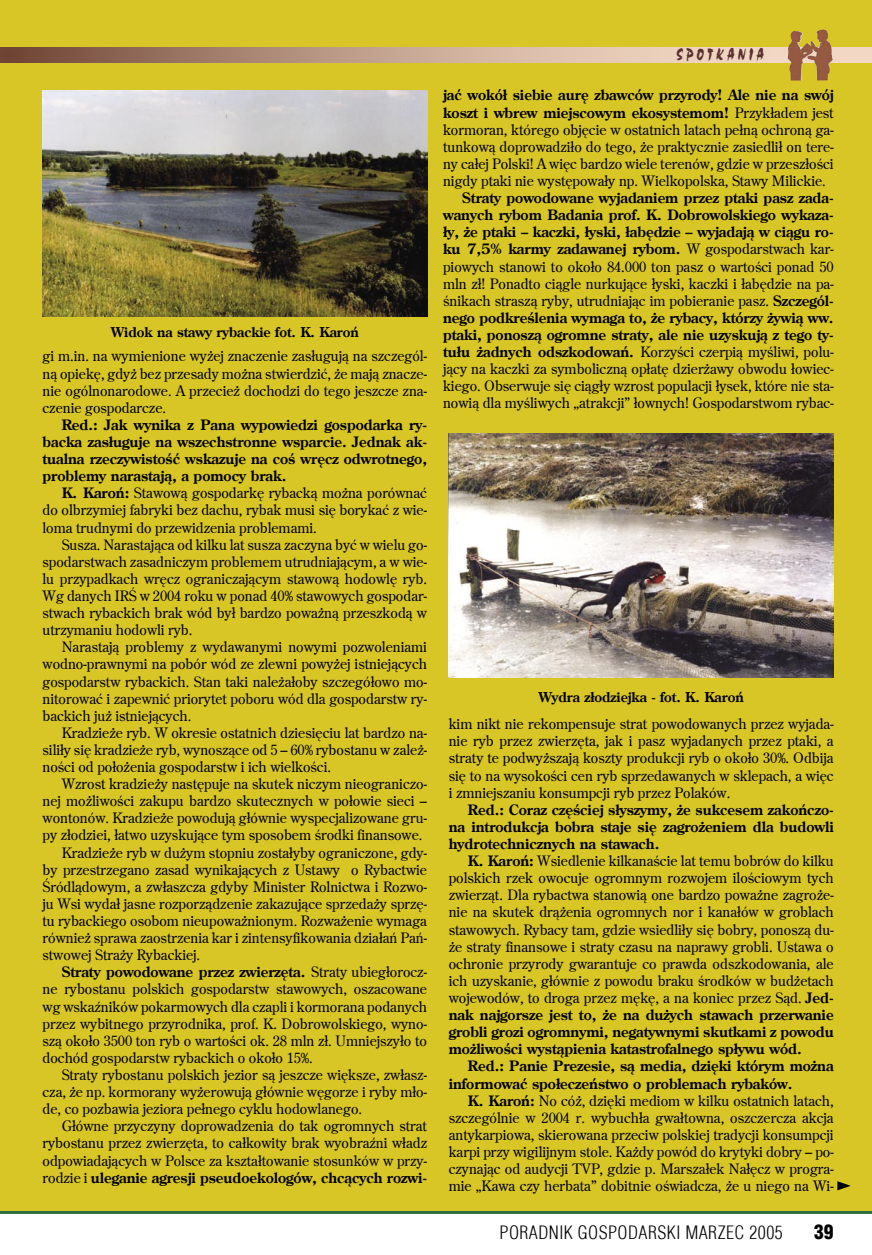
<style>
.page{position:relative;width:872px;height:1255px;background:#fff}
.page>*{position:absolute;margin:0;border:0;box-sizing:border-box;transform-origin:0 0}
.t1{font:19.5px "Chalk";letter-spacing:.2em;color:#5b3230;scale:.75 1}
.t2{font:900 19.5px "Switzerland Cond";color:#000}
.t3{font:300 18px "Switzerland Cond";letter-spacing:.025em;color:#000}
.t4{font:14.25px/17.1px "Centurion Old";color:#000;text-align:justify}
.t5{font:700 14.25px/17.1px "Centurion Old";color:#000;text-align:justify}
.t6{font:700 13.5px "Centurion Old";color:#000}
.s1{font-weight:700}
.s2{font-weight:400}
</style>
<div class="page">
<hr style="left:0;top:1210px;width:872px;height:3px;background:#326f3f">
<div style="left:0;top:0;width:872px;height:1210px;background:#d8c627"></div>
<svg style="left:0;top:47px;width:872px;height:15px;background:#c09f8c"></svg>
<img style="left:449px;top:433px;width:384px;height:244px">
<img style="left:43px;top:90px;width:384px;height:226px">
<img style="left:807px;top:29px;width:25px;height:51px">
<svg style="left:837px;top:1181px;width:13px;height:9px"></svg>
<p class="t6" style="left:111px;top:323px;width:249px">Widok na stawy rybackie fot. K. Karoń</p>
<p class="t4" style="left:43px;top:347px;width:386px">gi m.in. na wymienione wyżej znaczenie zasługują na szczegól&shy;ną opiekę, gdyż bez przesady można stwierdzić, że mają znacze&shy;nie ogólnonarodowe. A przecież dochodzi do tego jeszcze zna&shy;czenie gospodarcze.</p>
<p class="t5" style="left:43px;top:416px;width:386px;text-indent:19px">Red.: Jak wynika z Pana wypowiedzi gospodarka ry&shy;backa zasługuje na wszechstronne wsparcie. Jednak ak&shy;tualna rzeczywistość wskazuje na coś wręcz odwrotnego, problemy narastają, a pomocy brak.</p>
<p class="t4" style="left:43px;top:484px;width:386px;text-indent:19px"><span class="s1">K. Karoń:</span> Stawową gospodarkę rybacką można porównać do olbrzymiej fabryki bez dachu, rybak musi się borykać z wie&shy;loma trudnymi do przewidzenia problemami.</p>
<p class="t4" style="left:43px;top:535px;width:386px;text-indent:19px">Susza. Narastająca od kilku lat susza zaczyna być w wielu go&shy;spodarstwach zasadniczym problemem utrudniającym, a w wie&shy;lu przypadkach wręcz ograniczającym stawową hodowlę ryb.<br>Wg danych IRŚ w 2004 roku w ponad 40% stawowych gospodar&shy;stwach rybackich brak wód był bardzo poważną przeszkodą w utrzymaniu hodowli ryb.</p>
<p class="t4" style="left:43px;top:638px;width:386px;text-indent:19px">Narastają problemy z wydawanymi nowymi pozwoleniami wodno-prawnymi na pobór wód ze zlewni powyżej istniejących gospodarstw rybackich. Stan taki należałoby szczegółowo mo&shy;nitorować i zapewnić priorytet poboru wód dla gospodarstw ry&shy;backich już istniejących.</p>
<p class="t4" style="left:43px;top:724px;width:386px;text-indent:19px">Kradzieże ryb. W okresie ostatnich dziesięciu lat bardzo na&shy;siliły się kradzieże ryb, wynoszące od 5 – 60% rybostanu w zależ&shy;ności od położenia gospodarstw i ich wielkości.</p>
<p class="t4" style="left:62px;top:775px;width:367px">Wzrost kradzieży następuje na skutek niczym nieograniczo-</p>
<p class="t4" style="left:43px;top:792px;width:386px">nej możliwości zakupu bardzo skutecznych w połowie sieci –</p>
<p class="t4" style="left:43px;top:809px;width:386px">wontonów. Kradzieże powodują głównie wyspecjalizowane gru-</p>
<p class="t4" style="left:43px;top:826px;width:381px">py złodziei, łatwo uzyskujące tym sposobem środki finansowe.</p>
<p class="t4" style="left:62px;top:843px;width:367px">Kradzieże ryb w dużym stopniu zostałyby ograniczone, gdy-</p>
<p class="t4" style="left:43px;top:860px;width:386px">by przestrzegano zasad wynikających z Ustawy o Rybactwie</p>
<p class="t4" style="left:43px;top:877px;width:386px">Śródlądowym, a zwłaszcza gdyby Minister Rolnictwa i Rozwo-</p>
<p class="t4" style="left:43px;top:895px;width:386px">ju Wsi wydał jasne rozporządzenie zakazujące sprzedaży sprzę-</p>
<p class="t4" style="left:43px;top:912px;width:386px">tu rybackiego osobom nieupoważnionym. Rozważenie wymaga</p>
<p class="t4" style="left:43px;top:929px;width:386px">również sprawa zaostrzenia kar i zintensyfikowania działań Pań-</p>
<p class="t4" style="left:43px;top:946px;width:159px">stwowej Straży Rybackiej.</p>
<p class="t5" style="left:62px;top:963px;width:367px">Straty powodowane przez zwierzęta. <span class="s2">Straty ubiegłorocz-</span></p>
<p class="t4" style="left:43px;top:980px;width:386px">ne rybostanu polskich gospodarstw stawowych, oszacowane</p>
<p class="t4" style="left:43px;top:997px;width:386px">wg wskaźników pokarmowych dla czapli i kormorana podanych</p>
<p class="t4" style="left:43px;top:1014px;width:386px">przez wybitnego przyrodnika, prof. K. Dobrowolskiego, wyno-</p>
<p class="t4" style="left:43px;top:1031px;width:386px">szą około 3500 ton ryb o wartości ok. 28 mln zł. Umniejszyło to</p>
<p class="t4" style="left:43px;top:1048px;width:272px">dochód gospodarstw rybackich o około 15%.</p>
<p class="t4" style="left:62px;top:1066px;width:367px">Straty rybostanu polskich jezior są jeszcze większe, zwłasz-</p>
<p class="t4" style="left:43px;top:1083px;width:386px">cza, że np. kormorany wyżerowują głównie węgorze i ryby mło-</p>
<p class="t4" style="left:43px;top:1100px;width:321px">de, co pozbawia jeziora pełnego cyklu hodowlanego.</p>
<p class="t4" style="left:62px;top:1117px;width:367px">Główne przyczyny doprowadzenia do tak ogromnych strat</p>
<p class="t4" style="left:43px;top:1134px;width:386px">rybostanu przez zwierzęta, to całkowity brak wyobraźni władz</p>
<p class="t4" style="left:43px;top:1151px;width:386px">odpowiadających w Polsce za kształtowanie stosunków w przy-</p>
<p class="t5" style="left:43px;top:1168px;width:386px"><span class="s2">rodzie i</span> uleganie agresji pseudoekologów, chcących rozwi-</p>
<h1 class="t1" style="left:677px;top:44px;width:118px">SPOTKANIA</h1>
<p class="t4" style="left:443px;top:86px;width:392px"><span class="s1">jać wokół siebie aurę zbawców przyrody! Ale nie na swój koszt i wbrew miejscowym ekosystemom!</span> Przykładem jest kormoran, którego objęcie w ostatnich latach pełną ochroną ga&shy;tunkową doprowadziło do tego, że praktycznie zasiedlił on tere&shy;ny całej Polski! A więc bardzo wiele terenów, gdzie w przeszłości nigdy ptaki nie występowały np. Wielkopolska, Stawy Milickie.</p>
<p class="t4" style="left:443px;top:189px;width:392px;text-indent:19px"><span class="s1">Straty powodowane wyjadaniem przez ptaki pasz zada&shy;wanych rybom Badania prof. K. Dobrowolskiego wykaza&shy;ły, że ptaki – kaczki, łyski, łabędzie – wyjadają w ciągu ro&shy;ku 7,5% karmy zadawanej rybom.</span> W gospodarstwach kar&shy;piowych stanowi to około 84.000 ton pasz o wartości ponad 50 mln zł! Ponadto ciągle nurkujące łyski, kaczki i łabędzie na pa&shy;śnikach straszą ryby, utrudniając im pobieranie pasz. <span class="s1">Szczegól&shy;nego podkreślenia wymaga to, że rybacy, którzy żywią ww. ptaki, ponoszą ogromne straty, ale nie uzyskują z tego ty&shy;tułu żadnych odszkodowań.</span> Korzyści czerpią myśliwi, polu&shy;jący na kaczki za symboliczną opłatę dzierżawy obwodu łowiec&shy;kiego. Obserwuje się ciągły wzrost populacji łysek, które nie sta&shy;nowią dla myśliwych „atrakcji” łownych! Gospodarstwom rybac-</p>
<p class="t6" style="left:539px;top:688px;width:206px">Wydra złodziejka - fot. K. Karoń</p>
<p class="t4" style="left:449px;top:715px;width:386px">kim nikt nie rekompensuje strat powodowanych przez wyjada&shy;nie ryb przez zwierzęta, jak i pasz wyjadanych przez ptaki, a straty te podwyższają koszty produkcji ryb o około 30%. Odbija się to na wysokości cen ryb sprzedawanych w sklepach, a więc i zmniejszaniu konsumpcji ryb przez Polaków.</p>
<p class="t5" style="left:449px;top:800px;width:386px;text-indent:19px">Red.: Coraz częściej słyszymy, że sukcesem zakończo&shy;na introdukcja bobra staje się zagrożeniem dla budowli hydrotechnicznych na stawach.</p>
<p class="t4" style="left:449px;top:852px;width:386px;text-indent:19px"><span class="s1">K. Karoń:</span> Wsiedlenie kilkanaście lat temu bobrów do kilku polskich rzek owocuje ogromnym rozwojem ilościowym tych zwierząt. Dla rybactwa stanowią one bardzo poważne zagroże&shy;nie na skutek drążenia ogromnych nor i kanałów w groblach stawowych. Rybacy tam, gdzie wsiedliły się bobry, ponoszą du&shy;że straty finansowe i straty czasu na naprawy grobli. Ustawa o ochronie przyrody gwarantuje co prawda odszkodowania, ale ich uzyskanie, głównie z powodu braku środków w budżetach wojewodów, to droga przez mękę, a na koniec przez Sąd. <span class="s1">Jed&shy;nak najgorsze jest to, że na dużych stawach przerwanie grobli grozi ogromnymi, negatywnymi skutkami z powodu możliwości wystąpienia katastrofalnego spływu wód.</span></p>
<p class="t5" style="left:449px;top:1057px;width:386px;text-indent:19px">Red.: Panie Prezesie, są media, dzięki którym można informować społeczeństwo o problemach rybaków.</p>
<p class="t4" style="left:449px;top:1091px;width:386px;text-indent:19px"><span class="s1">K. Karoń:</span> No cóż, dzięki mediom w kilku ostatnich latach, szczególnie w 2004 r. wybuchła gwałtowna, oszczercza akcja antykarpiowa, skierowana przeciw polskiej tradycji konsumpcji karpi przy wigilijnym stole. Każdy powód do krytyki dobry – po&shy;czynając od audycji TVP, gdzie p. Marszałek Nałęcz w progra&shy;mie „Kawa czy herbata” dobitnie oświadcza, że u niego na Wi-</p>
<p class="t3" style="left:499px;top:1221px;width:285px">PORADNIK GOSPODARSKI MARZEC 2005</p>
<h1 class="t2" style="left:814px;top:1219px;width:21px">39</h1>
</div>
